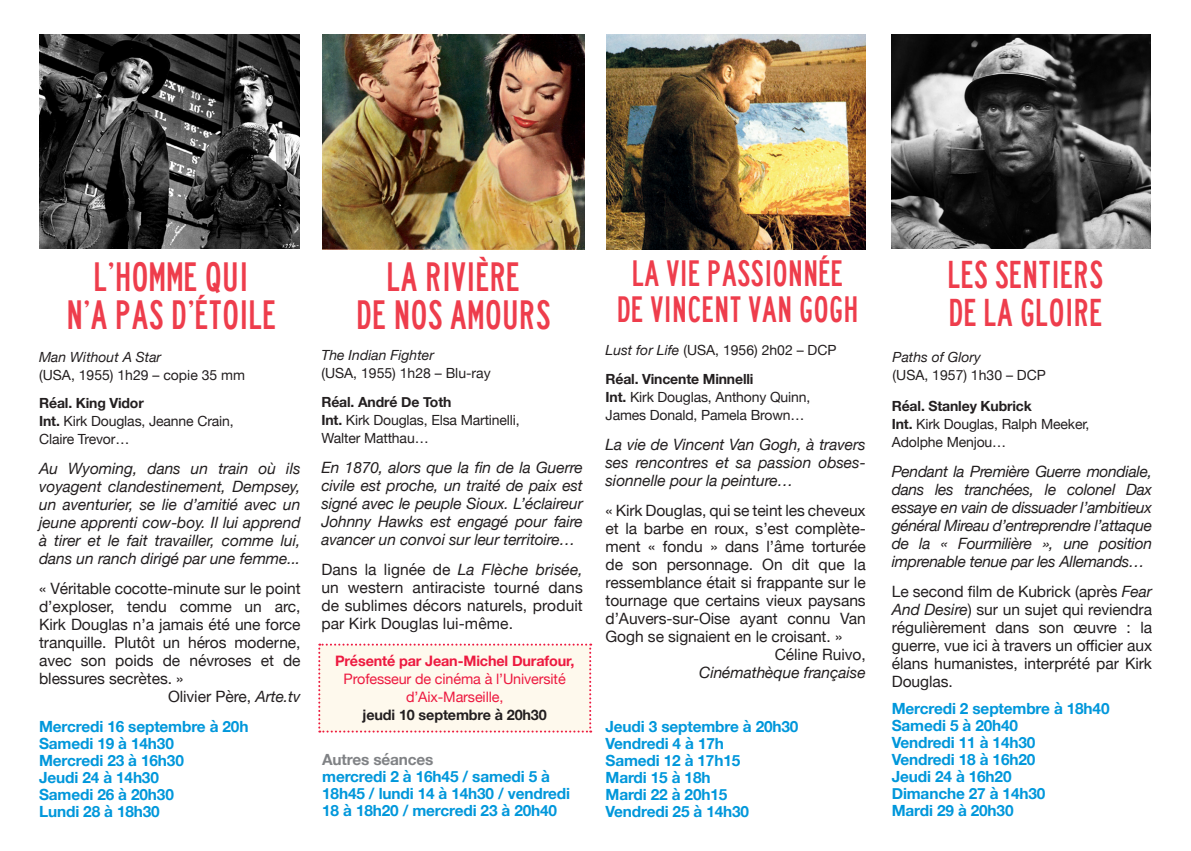
<style>
.page{position:relative;width:1191px;height:851px;background:#fff}
.page>*{position:absolute;margin:0;border:0;box-sizing:border-box;transform-origin:0 0}
.t1{font:38px "lanea";letter-spacing:-.005em;color:#ee3d4c}
.t2{font:36px "lanea";letter-spacing:-.005em;color:#ee3d4c}
.t3{font:34px "lanea";letter-spacing:-.005em;color:#ee3d4c}
.t4{font:15.6px/18px "Helvetica Neue";letter-spacing:-.005em;color:#231f20;text-align:justify}
.t5{font:italic 15.6px/18px "Helvetica Neue";letter-spacing:-.005em;color:#231f20;text-align:justify}
.t6{font:700 15.4px/17px "Helvetica Neue";letter-spacing:-.01em;color:#0097db}
.t7{font:700 15.4px "Helvetica Neue";letter-spacing:-.01em;color:#808285}
.t8{font:14.4px/18px "Helvetica Neue";letter-spacing:-.01em;color:#ed1a40;text-align:center}
.t9{font:700 14.4px "Helvetica Neue";letter-spacing:-.01em;color:#231f20}
.t10{font:14px "Helvetica Neue";letter-spacing:-.01em;color:#231f20}
.t11{font:700 14px "Helvetica Neue";letter-spacing:-.01em;color:#231f20}
.t12{font:italic 14px "Helvetica Neue";color:#231f20}
.s1{font-weight:700}
.s2{font-style:italic}
</style>
<div class="page">
<img style="left:40px;top:34px;width:259px;height:214px">
<img style="left:322px;top:34px;width:262px;height:215px">
<img style="left:606px;top:34px;width:259px;height:215px">
<div style="left:318px;top:643px;width:273px;height:89px;background:#fef9ed"></div>
<img style="left:891px;top:34px;width:259px;height:214px">
<p class="t1" style="left:94px;top:253px;width:156px">L’HOMME QUI</p>
<p class="t1" style="left:66px;top:291px;width:212px">N’A PAS D’ÉTOILE</p>
<p class="t12" style="left:39px;top:346px;width:124px">Man Without A Star</p>
<p class="t10" style="left:39px;top:364px;width:207px">(USA, 1955) 1h29 – copie 35 mm</p>
<p class="t11" style="left:39px;top:392px;width:106px">Réal. King Vidor</p>
<p class="t10" style="left:39px;top:411px;width:196px"><span class="s1">Int.</span> Kirk Douglas, Jeanne Crain,</p>
<p class="t10" style="left:39px;top:429px;width:92px">Claire Trevor…</p>
<p class="t5" style="left:39px;top:460px;width:263px">Au Wyoming, dans un train où ils voyagent clandestinement, Dempsey, un aventurier, se lie d’amitié avec un jeune apprenti cow-boy. Il lui apprend à tirer et le fait travailler, comme lui, dans un ranch dirigé par une femme...</p>
<p class="t4" style="left:39px;top:580px;width:263px">« Véritable cocotte-minute sur le point d’exploser, tendu comme un arc, Kirk Douglas n’a jamais été une force tranquille. Plutôt un héros moderne, avec son poids de névroses et de blessures secrètes. »</p>
<p class="t4" style="left:168px;top:688px;width:134px">Olivier Père, <span class="s2">Arte.tv</span></p>
<p class="t6" style="left:39px;top:718px;width:211px">Mercredi 16 septembre à 20h</p>
<p class="t6" style="left:39px;top:735px;width:136px">Samedi 19 à 14h30</p>
<p class="t6" style="left:39px;top:752px;width:146px">Mercredi 23 à 16h30</p>
<p class="t6" style="left:39px;top:769px;width:121px">Jeudi 24 à 14h30</p>
<p class="t6" style="left:39px;top:786px;width:136px">Samedi 26 à 20h30</p>
<p class="t6" style="left:39px;top:803px;width:122px">Lundi 28 à 18h30</p>
<p class="t1" style="left:387px;top:253px;width:135px">LA RIVIÈRE</p>
<p class="t1" style="left:356px;top:291px;width:196px">DE NOS AMOURS</p>
<p class="t12" style="left:321px;top:345px;width:114px">The Indian Fighter</p>
<p class="t10" style="left:321px;top:363px;width:171px">(USA, 1955) 1h28 – Blu-ray</p>
<p class="t11" style="left:321px;top:390px;width:131px">Réal. André De Toth</p>
<p class="t10" style="left:321px;top:409px;width:200px"><span class="s1">Int.</span> Kirk Douglas, Elsa Martinelli,</p>
<p class="t10" style="left:321px;top:427px;width:109px">Walter Matthau…</p>
<p class="t5" style="left:321px;top:459px;width:263px">En 1870, alors que la fin de la Guerre civile est proche, un traité de paix est signé avec le peuple Sioux. L’éclaireur Johnny Hawks est engagé pour faire avancer un convoi sur leur territoire…</p>
<p class="t4" style="left:321px;top:561px;width:263px">Dans la lignée de <span class="s2">La Flèche brisée, </span>un western antiraciste tourné dans de sublimes décors naturels, produit par Kirk Douglas lui-même.</p>
<p class="t8" style="left:335px;top:652px;width:241px"><span class="s1">Présenté par Jean-Michel Durafour,<br></span>Professeur de cinéma à l’Université d’Aix-Marseille,</p>
<p class="t9" style="left:362px;top:703px;width:186px">jeudi 10 septembre à 20h30</p>
<p class="t7" style="left:322px;top:747px;width:113px">Autres séances</p>
<p class="t6" style="left:322px;top:768px;width:249px">mercredi 2 à 16h45 / samedi 5 à<br>18h45 / lundi 14 à 14h30 / vendredi<br>18 à 18h20 / mercredi 23 à 20h40</p>
<p class="t3" style="left:632px;top:253px;width:213px">LA VIE PASSIONNÉE</p>
<p class="t3" style="left:616px;top:289px;width:243px">DE VINCENT VAN GOGH</p>
<p class="t10" style="left:605px;top:339px;width:233px"><span class="s2">Lust for Life</span> (USA, 1956) 2h02 – DCP</p>
<p class="t11" style="left:605px;top:368px;width:149px">Réal. Vincente Minnelli</p>
<p class="t10" style="left:605px;top:386px;width:206px"><span class="s1">Int.</span> Kirk Douglas, Anthony Quinn,</p>
<p class="t10" style="left:605px;top:404px;width:200px">James Donald, Pamela Brown…</p>
<p class="t5" style="left:605px;top:436px;width:262px">La vie de Vincent Van Gogh, à travers ses rencontres et sa passion obses&shy;sionnelle pour la peinture…</p>
<p class="t4" style="left:605px;top:502px;width:262px">« Kirk Douglas, qui se teint les cheveux et la barbe en roux, s’est complète&shy;ment « fondu » dans l’âme torturée de son personnage. On dit que la ressemblance était si frappante sur le tournage que certains vieux paysans d’Auvers-sur-Oise ayant connu Van Gogh se signaient en le croisant. »</p>
<p class="t4" style="left:774px;top:646px;width:92px">Céline Ruivo,</p>
<p class="t5" style="left:699px;top:664px;width:168px">Cinémathèque française</p>
<p class="t6" style="left:605px;top:718px;width:194px">Jeudi 3 septembre à 20h30</p>
<p class="t6" style="left:605px;top:735px;width:120px">Vendredi 4 à 17h</p>
<p class="t6" style="left:605px;top:752px;width:136px">Samedi 12 à 17h15</p>
<p class="t6" style="left:605px;top:769px;width:106px">Mardi 15 à 18h</p>
<p class="t6" style="left:605px;top:786px;width:123px">Mardi 22 à 20h15</p>
<p class="t6" style="left:605px;top:803px;width:145px">Vendredi 25 à 14h30</p>
<p class="t2" style="left:947px;top:253px;width:157px">LES SENTIERS</p>
<p class="t2" style="left:948px;top:291px;width:156px">DE LA GLOIRE</p>
<p class="t12" style="left:892px;top:347px;width:90px">Paths of Glory</p>
<p class="t10" style="left:892px;top:365px;width:155px">(USA, 1957) 1h30 – DCP</p>
<p class="t11" style="left:891px;top:395px;width:142px">Réal. Stanley Kubrick</p>
<p class="t10" style="left:891px;top:413px;width:199px"><span class="s1">Int.</span> Kirk Douglas, Ralph Meeker,</p>
<p class="t10" style="left:891px;top:431px;width:116px">Adolphe Menjou…</p>
<p class="t5" style="left:891px;top:463px;width:262px">Pendant la Première Guerre mondiale, dans les tranchées, le colonel Dax essaye en vain de dissuader l’ambitieux général Mireau d’entreprendre l’attaque de la « Fourmilière », une position imprenable tenue par les Allemands…</p>
<p class="t4" style="left:891px;top:583px;width:262px">Le second film de Kubrick (après <span class="s2">Fear And Desire</span>) sur un sujet qui reviendra régulièrement dans son œuvre : la guerre, vue ici à travers un officier aux élans humanistes, interprété par Kirk Douglas.</p>
<p class="t6" style="left:891px;top:700px;width:219px">Mercredi 2 septembre à 18h40</p>
<p class="t6" style="left:891px;top:717px;width:128px">Samedi 5 à 20h40</p>
<p class="t6" style="left:891px;top:734px;width:145px">Vendredi 11 à 14h30</p>
<p class="t6" style="left:891px;top:751px;width:145px">Vendredi 18 à 16h20</p>
<p class="t6" style="left:891px;top:768px;width:121px">Jeudi 24 à 16h20</p>
<p class="t6" style="left:891px;top:785px;width:155px">Dimanche 27 à 14h30</p>
<p class="t6" style="left:891px;top:802px;width:123px">Mardi 29 à 20h30</p>
</div>
